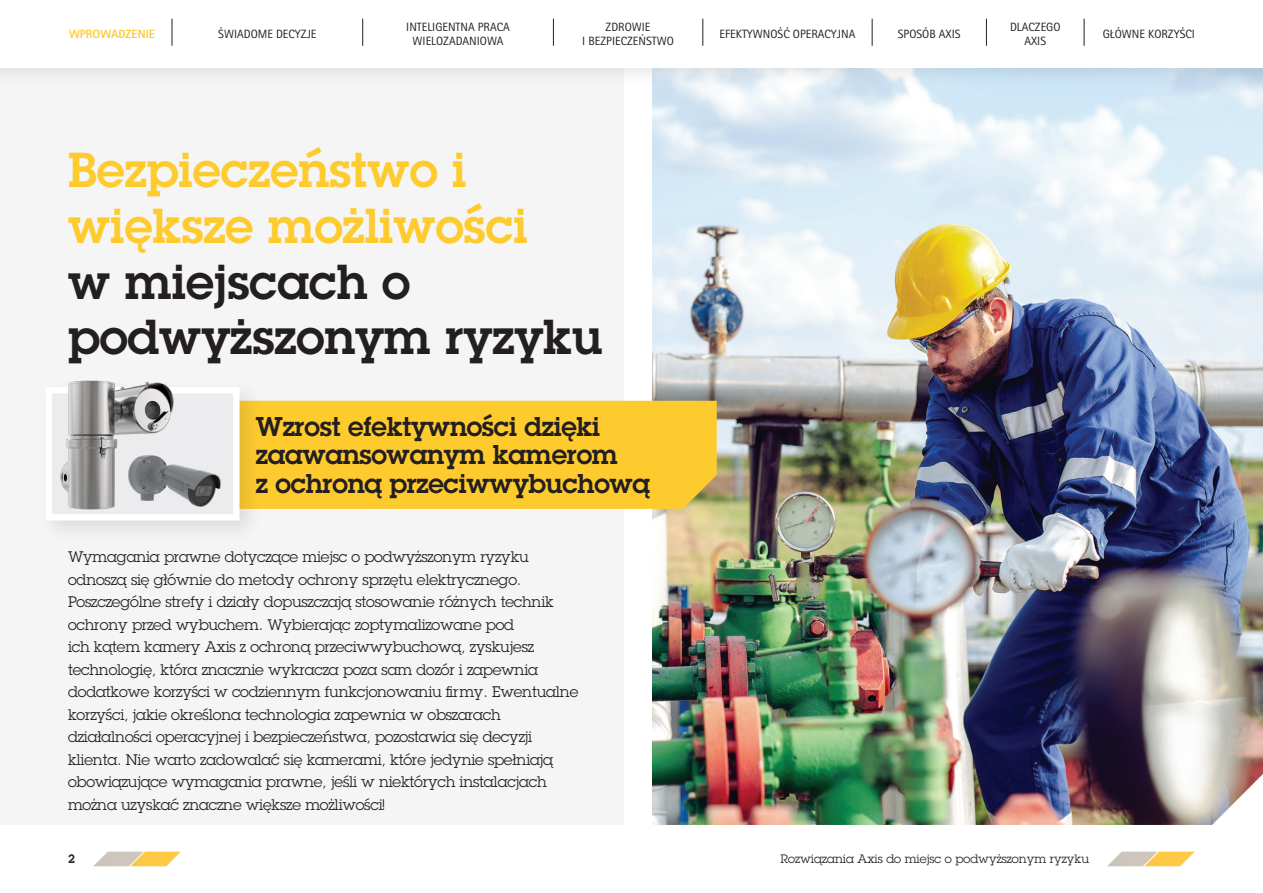
<style>
.page{position:relative;width:1263px;height:893px;background:#fff}
.page>*{position:absolute;margin:0;border:0;box-sizing:border-box;transform-origin:0 0}
.t1{font:600 48px/55.7px "Lubalin Graph ECG";color:#fecb2f}
.t2{font:600 26.55px/28.5px "Lubalin Graph ECG";letter-spacing:-.01em;color:#231f20}
.t3{font:15px/22.5px "Lubalin Graph ECG";letter-spacing:-.01em;color:#231f20}
.t4{font:12px/14.4px "Rotis Sans Serif Pro";color:#231f20;text-align:center}
.t5{font:12px "Lubalin Graph ECG";color:#231f20}
.t6{font:800 12px "Rotis Sans Serif Pro";color:#fecb2f}
.t7{font:600 12px "Lubalin Graph ECG";color:#231f20}
.s1{color:#231f20}
</style>
<div class="page">
<div style="left:0;top:68px;width:638px;height:757px;background:#f5f5f6"></div>
<img style="left:651px;top:90px;width:612px;height:735px">
<div style="left:624px;top:68px;width:27px;height:757px;background:#fff"></div>
<div style="left:264px;top:401px;width:453px;height:108px;background:#fecb2f"></div>
<div style="left:0;top:0;width:1263px;height:90px;background:#231f20;opacity:.15"></div>
<div style="left:0;top:0;width:1263px;height:68px;background:#fff"></div>
<svg style="left:93px;top:852px;width:88px;height:14px"></svg>
<svg style="left:1107px;top:852px;width:88px;height:14px"></svg>
<svg style="left:172px;top:19px;width:1px;height:27px"></svg>
<svg style="left:362px;top:19px;width:1px;height:27px"></svg>
<svg style="left:553px;top:19px;width:1px;height:27px"></svg>
<svg style="left:702px;top:19px;width:1px;height:27px"></svg>
<svg style="left:986px;top:19px;width:1px;height:27px"></svg>
<svg style="left:872px;top:19px;width:1px;height:27px"></svg>
<svg style="left:1084px;top:19px;width:1px;height:27px"></svg>
<div style="left:37px;top:378px;width:227px;height:166px;background:#231f20;opacity:.12"></div>
<div style="left:46px;top:387px;width:194px;height:133px;background:#ececee;border:6px solid #fff"></div>
<img style="left:177px;top:465px;width:44px;height:53px">
<img style="left:47px;top:378px;width:130px;height:141px">
<p class="t4" style="left:218px;top:27px;width:100px">ŚWIADOME DECYZJE</p>
<p class="t4" style="left:406px;top:20px;width:105px">INTELIGENTNA PRACA<br>WIELOZADANIOWA</p>
<p class="t4" style="left:582px;top:20px;width:93px">ZDROWIE<br>I BEZPIECZEŃSTWO</p>
<p class="t4" style="left:719px;top:27px;width:137px">EFEKTYWNOŚĆ OPERACYJNA</p>
<p class="t4" style="left:1010px;top:20px;width:52px">DLACZEGO<br>AXIS</p>
<p class="t6" style="left:69px;top:26px;width:88px">WPROWADZENIE</p>
<p class="t4" style="left:898px;top:27px;width:64px">SPOSÓB AXIS</p>
<p class="t4" style="left:1103px;top:27px;width:94px">GŁÓWNE KORZYŚCI</p>
<p class="t1" style="left:68px;top:143px;width:536px">Bezpieczeństwo i większe możliwości<br><span class="s1">w miejscach o podwyższonym ryzyku</span></p>
<p class="t2" style="left:256px;top:413px;width:396px">Wzrost efektywności dzięki zaawansowanym kamerom<br>z ochroną przeciwwybuchową</p>
<p class="t3" style="left:68px;top:546px;width:512px">Wymagania prawne dotyczące miejsc o podwyższonym ryzyku odnoszą się głównie do metody ochrony sprzętu elektrycznego.<br>Poszczególne strefy i działy dopuszczają stosowanie różnych technik ochrony przed wybuchem. Wybierając zoptymalizowane pod<br>ich kątem kamery Axis z ochroną przeciwwybuchową, zyskujesz technologię, która znacznie wykracza poza sam dozór i zapewnia dodatkowe korzyści w codziennym funkcjonowaniu firmy. Ewentualne korzyści, jakie określona technologia zapewnia w obszarach działalności operacyjnej i bezpieczeństwa, pozostawia się decyzji klienta. Nie warto zadowalać się kamerami, które jedynie spełniają obowiązujące wymagania prawne, jeśli w niektórych instalacjach można uzyskać znaczne większe możliwości!</p>
<p class="t7" style="left:68px;top:851px;width:8px">2</p>
<p class="t5" style="left:780px;top:851px;width:310px">Rozwiązania Axis do miejsc o podwyższonym ryzyku</p>
</div>
